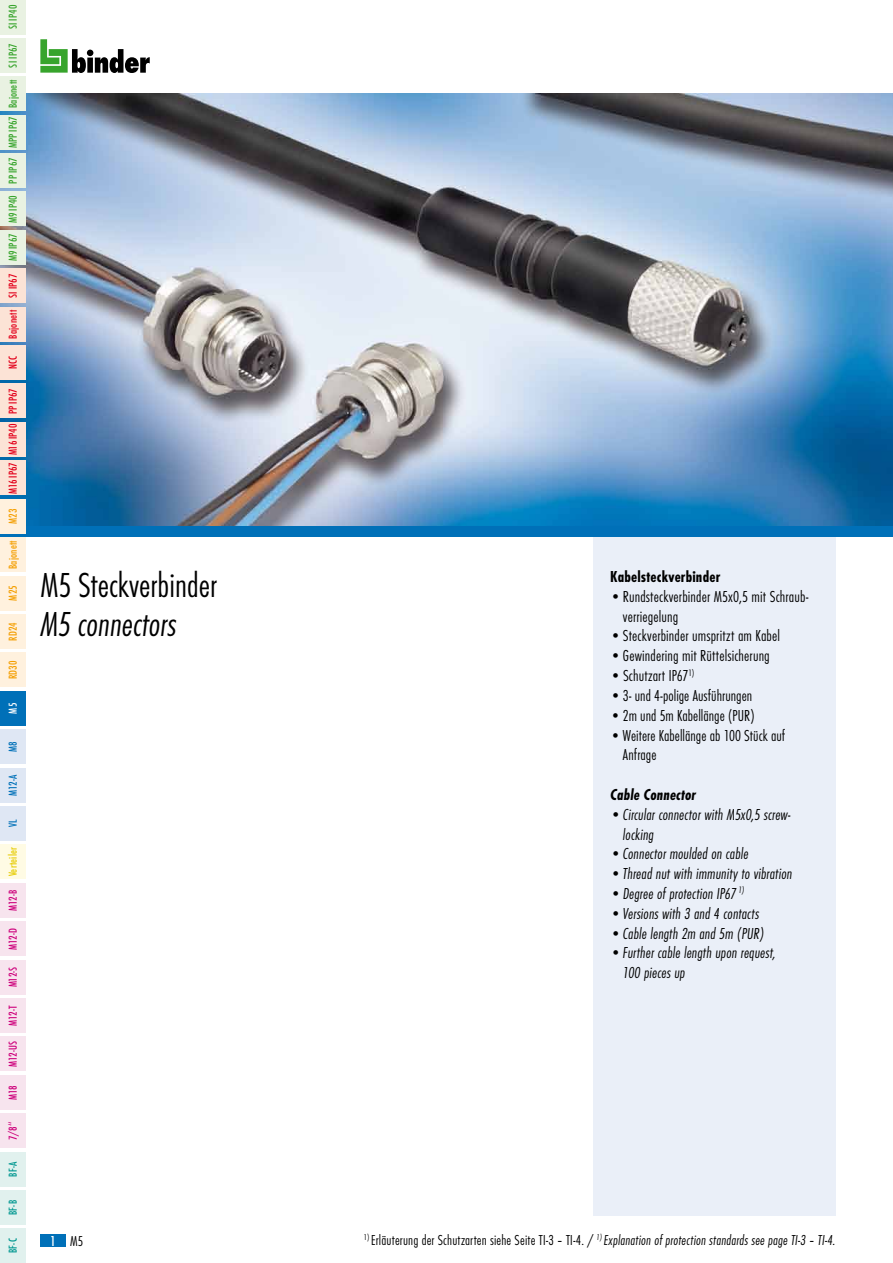
<style>
.page{position:relative;width:893px;height:1263px;background:#fff}
.page>*{position:absolute;margin:0;border:0;box-sizing:border-box;transform-origin:0 0}
.t1{font:300 condensed 36px "Futura T";color:#000}
.t2{font:italic 300 condensed 36px "Futura T";color:#000}
.t3{font:italic 300 condensed 16.5px/19.8px "Futura T";letter-spacing:.005em;color:#000}
.t4{font:300 condensed 16.5px/19.8px "Futura T";letter-spacing:.005em;color:#000}
.t5{font:700 condensed 16.5px "Futura T";letter-spacing:.01em;color:#000}
.t6{font:italic 700 condensed 16.5px "Futura T";letter-spacing:.01em;color:#000}
.t7{font:italic 300 condensed 15px "Futura T";letter-spacing:.01em;color:#000}
.t8{font:300 condensed 15px "Futura T";color:#000}
.t9{font:500 condensed 12px "Futura T";letter-spacing:.015em;color:#37a42c}
.t10{font:500 condensed 12px "Futura T";letter-spacing:.01em;color:#e2001a}
.t11{font:500 condensed 12px "Futura T";letter-spacing:-.025em;color:#cd007b}
.t12{font:500 condensed 12px "Futura T";letter-spacing:.01em;color:#f49e00}
.t13{font:500 condensed 12px "Futura T";letter-spacing:.015em;color:#e6cb00}
.t14{font:500 condensed 12px "Futura T";color:#009790}
.t15{font:500 condensed 12px "Futura T";letter-spacing:-.005em;color:#0070b8}
.t16{font:500 condensed 12px "Futura T";color:#fff}
.s1{color:#f49e00}
.s2{color:#cd007b}
.s3{font-weight:500;color:#fff}
.s4{font-style:normal}
</style>
<div class="page">
<div style="left:40px;top:1234px;width:26px;height:13px;background:#0070b8"></div>
<svg style="left:40px;top:39px;width:110px;height:34px"></svg>
<div style="left:593px;top:527px;width:243px;height:689px;background:#eaeff8"></div>
<img style="left:0;top:94px;width:893px;height:433px">
<div style="left:0;top:527px;width:893px;height:10px;background:#0070b8"></div>
<div style="left:0;top:1152px;width:26px;height:34px;background:#e1f1ee"></div>
<div style="left:0;top:1229px;width:26px;height:34px;background:#e1f1ee"></div>
<div style="left:0;top:1075px;width:26px;height:34px;background:#f7e4ee"></div>
<div style="left:0;top:1114px;width:26px;height:34px;background:#f7e4ee"></div>
<div style="left:0;top:1037px;width:26px;height:34px;background:#f7e4ee"></div>
<div style="left:0;top:806px;width:26px;height:34px;background:#dfe7f4"></div>
<div style="left:0;top:730px;width:26px;height:34px;background:#dfe7f4"></div>
<div style="left:0;top:768px;width:26px;height:34px;background:#dfe7f4"></div>
<div style="left:0;top:691px;width:26px;height:34px;background:#0070b8"></div>
<div style="left:0;top:960px;width:26px;height:34px;background:#f7e4ee"></div>
<div style="left:0;top:1190px;width:26px;height:34px;background:#e1f1ee"></div>
<div style="left:0;top:998px;width:26px;height:34px;background:#f7e4ee"></div>
<div style="left:0;top:922px;width:26px;height:34px;background:#f7e4ee"></div>
<div style="left:0;top:883px;width:26px;height:34px;background:#f7e4ee"></div>
<div style="left:0;top:845px;width:26px;height:34px;background:#fffbe4"></div>
<div style="left:0;top:653px;width:26px;height:34px;background:#fff1de"></div>
<div style="left:0;top:576px;width:26px;height:34px;background:#fff1de"></div>
<div style="left:0;top:614px;width:26px;height:34px;background:#fff1de"></div>
<div style="left:0;top:538px;width:26px;height:34px;background:#fff1de"></div>
<div style="left:0;top:499px;width:26px;height:34px;background:#fff1de"></div>
<div style="left:0;top:461px;width:26px;height:34px;background:#fce3d6"></div>
<div style="left:0;top:230px;width:26px;height:34px;background:#e9f2e2"></div>
<div style="left:0;top:154px;width:26px;height:34px;background:#e9f2e2"></div>
<div style="left:0;top:422px;width:26px;height:34px;background:#fce3d6"></div>
<div style="left:0;top:192px;width:26px;height:34px;background:#e9f2e2"></div>
<div style="left:0;top:115px;width:26px;height:34px;background:#e9f2e2"></div>
<div style="left:0;top:77px;width:26px;height:34px;background:#e9f2e2"></div>
<div style="left:0;top:38px;width:26px;height:34px;background:#e9f2e2"></div>
<div style="left:0;top:0;width:26px;height:34px;background:#e9f2e2"></div>
<div style="left:0;top:307px;width:26px;height:34px;background:#fce3d6"></div>
<div style="left:0;top:346px;width:26px;height:34px;background:#fce3d6"></div>
<div style="left:0;top:384px;width:26px;height:34px;background:#fce3d6"></div>
<div style="left:0;top:269px;width:26px;height:34px;background:#fce3d6"></div>
<p class="t9" style="left:6px;top:148px;width:145px;rotate:-90deg">MPPIP67 Bajonett SI IP67 SI IP40</p>
<p class="t9" style="left:6px;top:184px;width:28px;rotate:-90deg">PP IP67</p>
<p class="t9" style="left:6px;top:223px;width:29px;rotate:-90deg">M9IP40</p>
<p class="t9" style="left:6px;top:261px;width:29px;rotate:-90deg">M9IP67</p>
<p class="t10" style="left:6px;top:298px;width:26px;rotate:-90deg">SI IP67</p>
<p class="t10" style="left:6px;top:339px;width:30px;rotate:-90deg">Bajonett</p>
<p class="t10" style="left:6px;top:369px;width:15px;rotate:-90deg">NCC</p>
<p class="t10" style="left:6px;top:414px;width:27px;rotate:-90deg">PPIP67</p>
<p class="t10" style="left:6px;top:455px;width:33px;rotate:-90deg">M16IP40</p>
<p class="t10" style="left:6px;top:524px;width:63px;rotate:-90deg"><span class="s1">M23</span> M16IP67</p>
<p class="t12" style="left:6px;top:569px;width:30px;rotate:-90deg">Bajonett</p>
<p class="t12" style="left:6px;top:601px;width:17px;rotate:-90deg">M25</p>
<p class="t12" style="left:6px;top:641px;width:20px;rotate:-90deg">RD24</p>
<p class="t12" style="left:6px;top:679px;width:20px;rotate:-90deg">RD30</p>
<p class="t16" style="left:6px;top:714px;width:12px;rotate:-90deg">M5</p>
<p class="t15" style="left:6px;top:752px;width:12px;rotate:-90deg">M8</p>
<p class="t15" style="left:6px;top:796px;width:23px;rotate:-90deg">M12-A</p>
<p class="t15" style="left:6px;top:827px;width:9px;rotate:-90deg">VL</p>
<p class="t13" style="left:6px;top:911px;width:65px;rotate:-90deg"><span class="s2">M12-B</span> Verteiler</p>
<p class="t11" style="left:6px;top:949px;width:23px;rotate:-90deg">M12-D</p>
<p class="t11" style="left:6px;top:987px;width:22px;rotate:-90deg">M12-S</p>
<p class="t11" style="left:6px;top:1025px;width:22px;rotate:-90deg">M12-T</p>
<p class="t11" style="left:6px;top:1067px;width:27px;rotate:-90deg">M12-US</p>
<p class="t11" style="left:6px;top:1099px;width:16px;rotate:-90deg">M18</p>
<p class="t11" style="left:6px;top:1140px;width:20px;rotate:-90deg">7/8‘‘</p>
<p class="t14" style="left:6px;top:1177px;width:17px;rotate:-90deg">BF-A</p>
<p class="t14" style="left:6px;top:1215px;width:17px;rotate:-90deg">BF-B</p>
<p class="t14" style="left:6px;top:1253px;width:16px;rotate:-90deg">BF-C</p>
<h1 class="t1" style="left:40px;top:563px;width:178px">M5 Steckverbinder</h1>
<h1 class="t2" style="left:40px;top:602px;width:138px">M5 connectors</h1>
<p class="t8" style="left:50px;top:1232px;width:34px"><span class="s3">1</span> M5</p>
<p class="t5" style="left:610px;top:567px;width:112px">Kabelsteckverbinder</p>
<p class="t4" style="left:623px;top:586px;width:187px;text-indent:-13px">• Rundsteckverbinder M5x0,5 mit Schraub&shy;verriegelung</p>
<p class="t4" style="left:610px;top:626px;width:171px">• Steckverbinder umspritzt am Kabel</p>
<p class="t4" style="left:610px;top:646px;width:161px">• Gewindering mit Rüttelsicherung</p>
<p class="t4" style="left:610px;top:665px;width:86px">• Schutzart IP67<sup>1)</sup></p>
<p class="t4" style="left:610px;top:685px;width:144px">• 3- und 4-polige Ausführungen</p>
<p class="t4" style="left:610px;top:705px;width:146px">• 2m und 5m Kabellänge (PUR)</p>
<p class="t4" style="left:623px;top:725px;width:164px;text-indent:-13px">• Weitere Kabellänge ab 100 Stück auf<br>Anfrage</p>
<p class="t6" style="left:610px;top:785px;width:87px">Cable Connector</p>
<p class="t3" style="left:623px;top:804px;width:169px;text-indent:-13px">• Circular connector with M5x0,5 screw&shy;locking</p>
<p class="t3" style="left:610px;top:844px;width:140px">• Connector moulded on cable</p>
<p class="t3" style="left:610px;top:863px;width:183px">• Thread nut with immunity to vibration</p>
<p class="t3" style="left:610px;top:883px;width:136px">• Degree of protection IP67 <sup>1)</sup></p>
<p class="t3" style="left:610px;top:903px;width:151px">• Versions with 3 and 4 contacts</p>
<p class="t3" style="left:610px;top:923px;width:155px">• Cable length 2m and 5m (PUR)</p>
<p class="t3" style="left:623px;top:943px;width:154px;text-indent:-13px">• Further cable length upon request,<br>100 pieces up</p>
<p class="t7" style="left:364px;top:1231px;width:473px"><sup>1)</sup> <span class="s4">Erläuterung der Schutzarten siehe Seite TI-3 – TI-4. /</span> <sup>1)</sup> Explanation of protection standards see page TI-3 – TI-4.</p>
</div>
